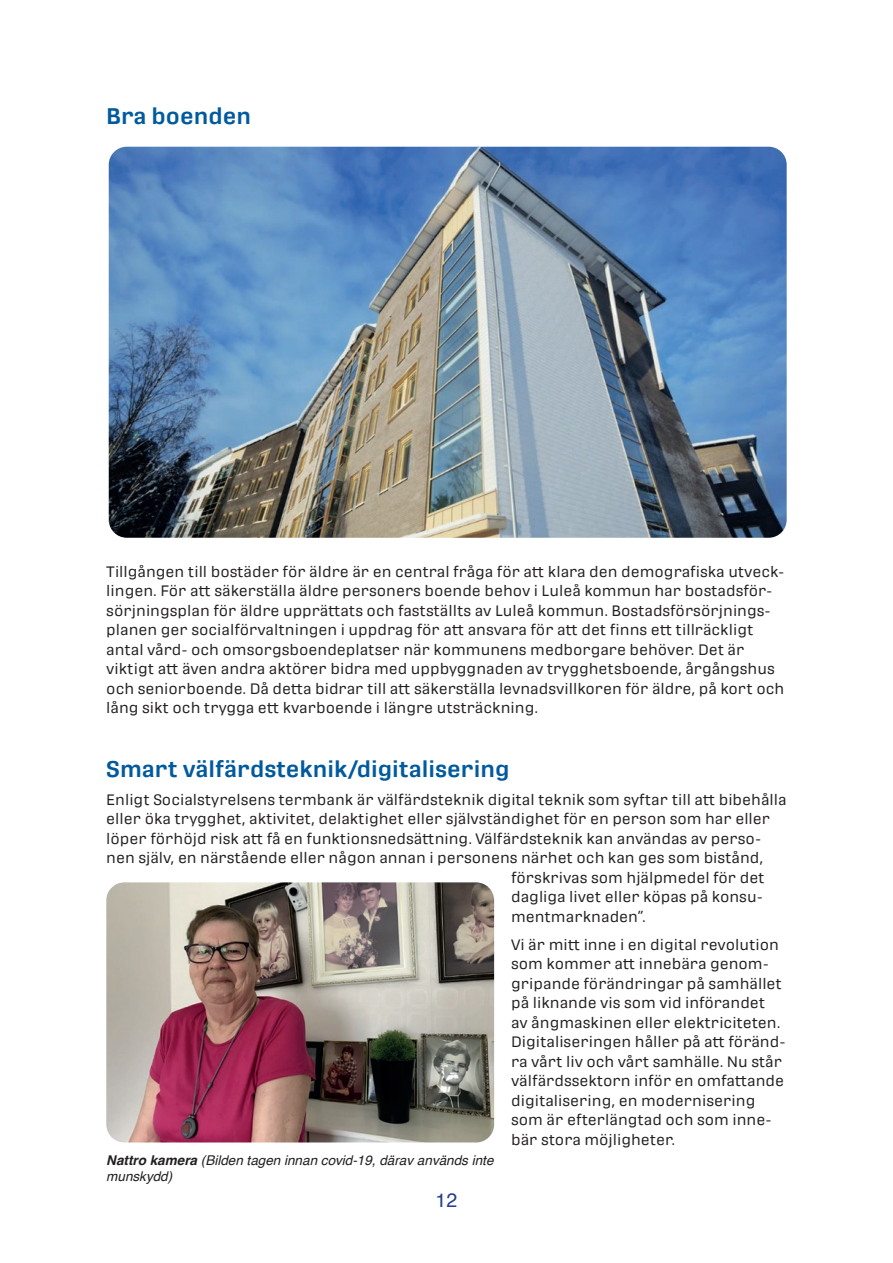
<style>
.page{position:relative;width:893px;height:1263px;background:#fff}
.page>*{position:absolute;margin:0;border:0;box-sizing:border-box;transform-origin:0 0}
.t1{font:600 22.5px "Protipo Wide";color:#015a9d}
.t2{font:19.5px "Helvetica";color:#253f8e}
.t3{font:15px/19.5px "Protipo Wide";color:#231f20}
.t4{font:italic 13.5px/16.2px "Helvetica";color:#231f20}
.s1{font-weight:700}
</style>
<div class="page">
<img style="left:109px;top:147px;width:678px;height:391px">
<img style="left:106px;top:882px;width:388px;height:260px">
<h1 class="t1" style="left:106px;top:103px;width:146px">Bra boenden</h1>
<p class="t3" style="left:106px;top:562px;width:680px">Tillgången till bostäder för äldre är en central fråga för att klara den demografiska utveck&shy;lingen. För att säkerställa äldre personers boende behov i Luleå kommun har bostadsför&shy;sörjningsplan för äldre upprättats och fastställts av Luleå kommun. Bostadsförsörjnings&shy;planen ger socialförvaltningen i uppdrag för att ansvara för att det finns ett tillräckligt antal vård- och omsorgsboendeplatser när kommunens medborgare behöver. Det är viktigt att även andra aktörer bidra med uppbyggnaden av trygghetsboende, årgångshus och seniorboende. Då detta bidrar till att säkerställa levnadsvillkoren för äldre, på kort och lång sikt och trygga ett kvarboende i längre utsträckning.</p>
<h1 class="t1" style="left:106px;top:756px;width:405px">Smart välfärdsteknik/digitalisering</h1>
<p class="t3" style="left:106px;top:790px;width:682px">Enligt Socialstyrelsens termbank är välfärdsteknik digital teknik som syftar till att bibehålla</p>
<p class="t3" style="left:106px;top:809px;width:665px">eller öka trygghet, aktivitet, delaktighet eller självständighet för en person som har eller</p>
<p class="t3" style="left:106px;top:829px;width:656px">löper förhöjd risk att få en funktionsnedsättning. Välfärdsteknik kan användas av perso-</p>
<p class="t3" style="left:106px;top:848px;width:658px">nen själv, en närstående eller någon annan i personens närhet och kan ges som bistånd,</p>
<p class="t3" style="left:511px;top:868px;width:255px">förskrivas som hjälpmedel för det</p>
<p class="t3" style="left:511px;top:887px;width:253px">dagliga livet eller köpas på konsu-</p>
<p class="t3" style="left:511px;top:907px;width:136px">mentmarknaden”.</p>
<p class="t3" style="left:511px;top:935px;width:276px">Vi är mitt inne i en digital revolution som kommer att innebära genom&shy;gripande förändringar på samhället på liknande vis som vid införandet av ångmaskinen eller elektriciteten.<br>Digitaliseringen håller på att föränd&shy;ra vårt liv och vårt samhälle. Nu står välfärdssektorn inför en omfattande digitalisering, en modernisering som är efterlängtad och som inne&shy;bär stora möjligheter.</p>
<p class="t4" style="left:106px;top:1152px;width:389px"><span class="s1">Nattro kamera</span> (Bilden tagen innan covid-19, därav används inte munskydd)</p>
<h2 class="t2" style="left:436px;top:1185px;width:23px">12</h2>
</div>
